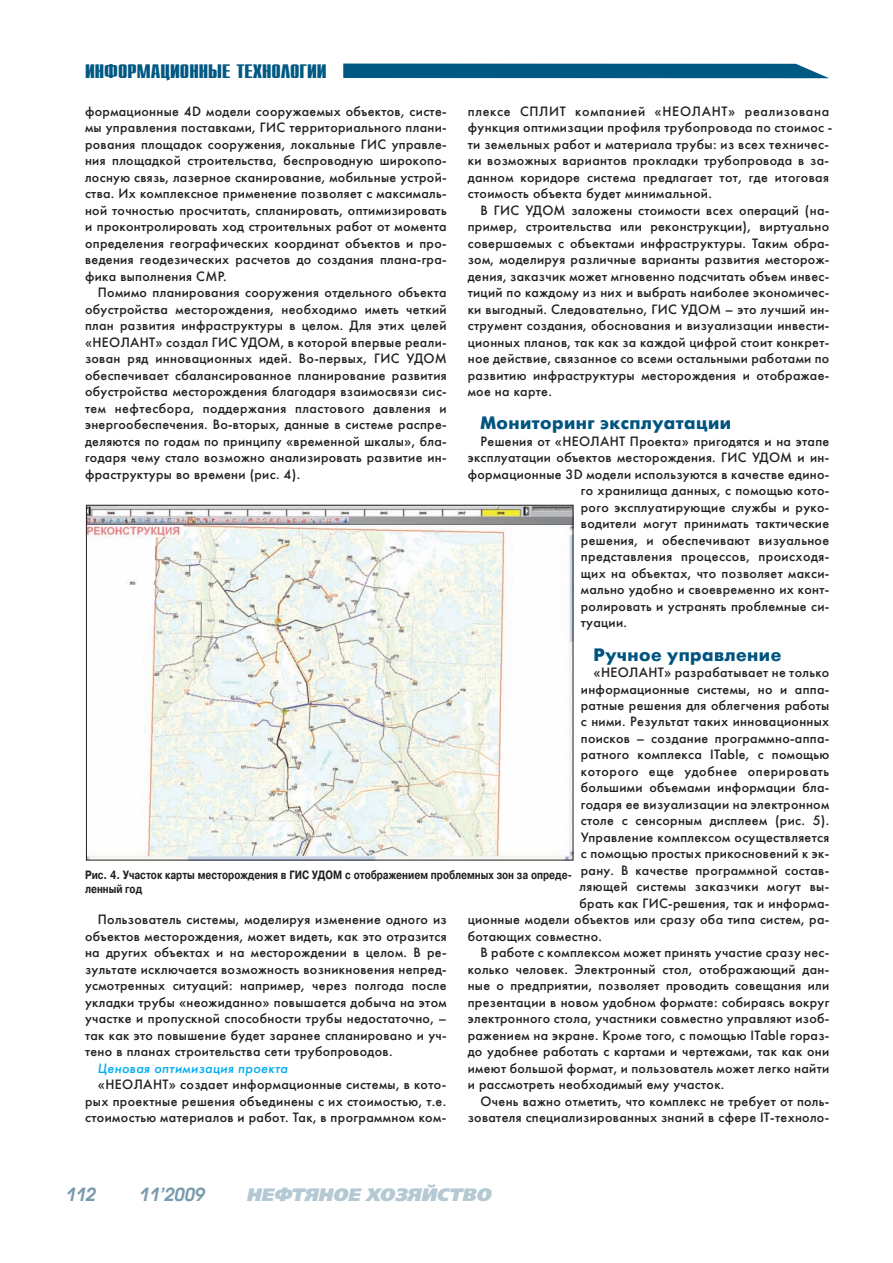
<style>
.page{position:relative;width:893px;height:1263px;background:#fff}
.page>*{position:absolute;margin:0;border:0;box-sizing:border-box;transform-origin:0 0}
.t1{font:19.5px "Star C";color:#005983;scale:1.25 1}
.t2{font:700 18px "Futuris C";letter-spacing:.025em;color:#005480}
.t3{font:italic 18px "Free Set Black C";color:#b4c9d4}
.t4{font:italic 600 18px "Avant Garde Gothic C";color:#789bad}
.t5{font:13.5px/16.5px "Futuris C";letter-spacing:.025em;color:#231f20;text-align:justify}
.t6{font:13.5px "Futuris C";letter-spacing:.045em;color:#231f20}
.t7{font:italic 13.5px "Futuris C";letter-spacing:.03em;color:#00aeef}
.t8{font:700 12px/13.5px "Pragmatica C";color:#231f20;scale:.8 1}
</style>
<div class="page">
<div style="left:343px;top:64px;width:486px;height:14px;background:#005983"></div>
<img style="left:88px;top:507px;width:483px;height:351px">
<h1 class="t1" style="left:85px;top:60px;width:195px">ИНФОРМАЦИОННЫЕ ТЕХНОЛОГИИ</h1>
<p class="t5" style="left:85px;top:103px;width:363px">формационные 4D модели сооружаемых объектов, систе&shy;мы управления пос тавками, ГИС территориального плани&shy;рования площадок сооружения, локальные ГИС управле&shy;ния площадкой строительства, беспроводную широкопо&shy;лосную связь, лазерное сканирование, мобильные устрой&shy;ства. Их комплексное применение позволяет с максималь&shy;ной точностью просчитать, спланировать, оптимизировать и проконтролировать ход строительных работ от момента определения географичес ких координат объектов и про&shy;ведения геодезических расчетов до создания плана-гра&shy;фика выполнения СМР.</p>
<p class="t5" style="left:85px;top:284px;width:363px;text-indent:13px">Помимо планирования сооружения отдельного объекта обустройства месторождения, необходимо иметь четкий план развития инфраструктуры в целом. Для этих целей «НЕОЛАНТ» создал ГИС УДОМ, в которой впервые реали&shy;зован ряд инновационных идей. Во-первых, ГИС УДОМ обеспечивает сбалансированное планирование развития обустройства месторождения благодаря взаимосвязи сис - тем нефтесбора, поддержания пластового давления и энергообеспечения. Во-вторых, данные в системе распре&shy;деляются по годам по принципу «временной шкалы», бла&shy;годаря чему стало возможно анализировать развитие ин&shy;фраструктуры во времени (рис. 4).</p>
<p class="t5" style="left:468px;top:103px;width:366px;text-align:left">плексе СПЛИТ компанией «НЕОЛАНТ» реализована функция оптимизации профиля трубопровода по стоимос - ти земельных работ и материала трубы: из всех техничес - ки возможных ва риантов прокладки трубопровода в за&shy;данном коридоре система предлагает тот, где итоговая стоимость объекта будет минимальной.</p>
<p class="t5" style="left:468px;top:202px;width:363px;text-indent:13px">В ГИС УДОМ заложены стоимости всех операций (на&shy;пример, строительства или реконструкции), виртуально совершаемых с объектами инфраструктуры. Таким обра&shy;зом, моделируя различные варианты развития месторож&shy;дения, заказчик может мгновенно подсчитать объем инвес - тиций по каждому из них и выбрать наиболее экономичес - ки выгодный. Следовательно, ГИС УДОМ – это лучший ин&shy;струмент создания, обоснования и визуализации инвести&shy;ционных планов, так как за каждой цифрой стоит конкрет&shy;ное действие, связанное со всеми остальными работами по развитию инфраструктуры месторождения и отображае&shy;мое на карте.</p>
<h2 class="t2" style="left:480px;top:413px;width:252px">Мониторинг эксплуатации</h2>
<p class="t5" style="left:480px;top:433px;width:350px">Решения от «НЕОЛАНТ Проекта» пригодятся и на этапе</p>
<p class="t5" style="left:468px;top:450px;width:363px">эксплуатации объектов месторождения. ГИС УДОМ и ин-</p>
<p class="t5" style="left:468px;top:466px;width:363px">формационные 3D модели используются в качес тве едино-</p>
<p class="t5" style="left:581px;top:482px;width:250px">го хранилища данных, с помощью кото-</p>
<p class="t5" style="left:581px;top:499px;width:250px">рого эксплуатирующие службы и руко-</p>
<p class="t5" style="left:581px;top:515px;width:250px">водители могут принимать тактические</p>
<p class="t5" style="left:581px;top:532px;width:250px">решения, и обеспечивают визуальное</p>
<p class="t5" style="left:581px;top:548px;width:250px">представления процессов, происходя-</p>
<p class="t5" style="left:581px;top:565px;width:250px">щих на объектах, что позволяет макси-</p>
<p class="t5" style="left:581px;top:581px;width:250px">мально удобно и своевременно их конт-</p>
<p class="t5" style="left:581px;top:598px;width:250px">ролировать и устранять проблемные си-</p>
<p class="t5" style="left:581px;top:614px;width:48px">туации.</p>
<h2 class="t2" style="left:594px;top:644px;width:189px">Ручное управление</h2>
<p class="t5" style="left:594px;top:664px;width:237px">«НЕОЛАНТ» разрабатывает не только</p>
<p class="t5" style="left:581px;top:681px;width:250px">информационные системы, но и аппа-</p>
<p class="t5" style="left:581px;top:697px;width:250px">ратные решения для облегчения работы</p>
<p class="t5" style="left:581px;top:713px;width:250px">с ними. Результат таких инновационных</p>
<p class="t5" style="left:581px;top:730px;width:250px">поисков – создание программно-аппа-</p>
<p class="t5" style="left:581px;top:746px;width:250px">ратного комплекса ITable, с по мощью</p>
<p class="t6" style="left:581px;top:763px;width:250px">которого еще удобнее оперировать</p>
<p class="t5" style="left:581px;top:779px;width:250px">большими объемами информации бла-</p>
<p class="t5" style="left:581px;top:796px;width:250px">годаря ее визуализации на электронном</p>
<p class="t5" style="left:581px;top:812px;width:250px">столе с сенсорным дисплеем (рис. 5).</p>
<p class="t5" style="left:581px;top:829px;width:250px">Управление комплексом осуществляется</p>
<p class="t5" style="left:581px;top:845px;width:250px">с по мощью простых прикосновений к эк-</p>
<p class="t5" style="left:581px;top:862px;width:250px">рану. В качес тве программной состав-</p>
<p class="t5" style="left:579px;top:878px;width:251px">ляющей системы заказчики могут вы-</p>
<p class="t5" style="left:579px;top:895px;width:251px">брать как ГИС-решения, так и информа-</p>
<p class="t5" style="left:468px;top:911px;width:363px">ционные модели объектов или сразу оба типа систем, ра-</p>
<p class="t5" style="left:468px;top:928px;width:136px">ботающих совместно.</p>
<p class="t5" style="left:480px;top:944px;width:350px">В работе с комплексом может принять участие сразу нес -</p>
<p class="t5" style="left:468px;top:961px;width:363px">колько человек. Электронный стол, отображающий дан-</p>
<p class="t5" style="left:468px;top:977px;width:363px">ные о предприятии, позволяет проводить совещания или</p>
<p class="t5" style="left:468px;top:994px;width:363px">презентации в новом удобном формате: собираясь вокруг</p>
<p class="t5" style="left:468px;top:1010px;width:363px">электронного стола, участники совместно управляют изоб-</p>
<p class="t5" style="left:468px;top:1027px;width:363px">ражением на экране. Кроме того, с помощью ITable гораз-</p>
<p class="t5" style="left:468px;top:1043px;width:363px">до удобнее работать с картами и чертежами, так как они</p>
<p class="t5" style="left:468px;top:1060px;width:363px">имеют большой формат, и пользователь может легко найти</p>
<p class="t5" style="left:468px;top:1076px;width:258px">и рассмотреть необходимый ему участок.</p>
<p class="t5" style="left:480px;top:1093px;width:350px">Очень важно отметить, что комплекс не требует от поль-</p>
<p class="t5" style="left:468px;top:1109px;width:363px">зователя специализированных знаний в сфере IT-техноло-</p>
<p class="t8" style="left:85px;top:868px;width:610px">Рис. 4. Участок карты месторождения в ГИС УДОМ с отображением проблемных зон за опреде&shy;ленный год</p>
<p class="t5" style="left:85px;top:911px;width:363px;text-indent:13px">Пользователь системы, моделируя изменение одного из объектов месторождения, может видеть, как это отразится на других объектах и на месторождении в целом. В ре&shy;зультате исключается возможность возникновения непред&shy;усмотренных ситуаций: например, через полгода после укладки трубы «неожиданно» повышается добыча на этом участке и пропускной способности трубы недостаточно, – так как это повышение будет заранее спла ни ро вано и уч&shy;тено в планах строительства сети трубопроводов.</p>
<p class="t7" style="left:98px;top:1060px;width:192px">Ценовая оптимизация проекта</p>
<p class="t5" style="left:85px;top:1076px;width:363px;text-indent:13px">«НЕОЛАНТ» создает информационные системы, в кото&shy;рых проектные решения объединены с их стоимостью, т.е. стоимостью материалов и работ. Так, в программном ком-</p>
<h2 class="t4" style="left:66px;top:1184px;width:32px">112</h2>
<h2 class="t4" style="left:139px;top:1184px;width:67px">11’2009</h2>
<h2 class="t3" style="left:246px;top:1184px;width:246px">НЕФТЯНОЕ ХОЗЯЙСТВО</h2>
</div>
